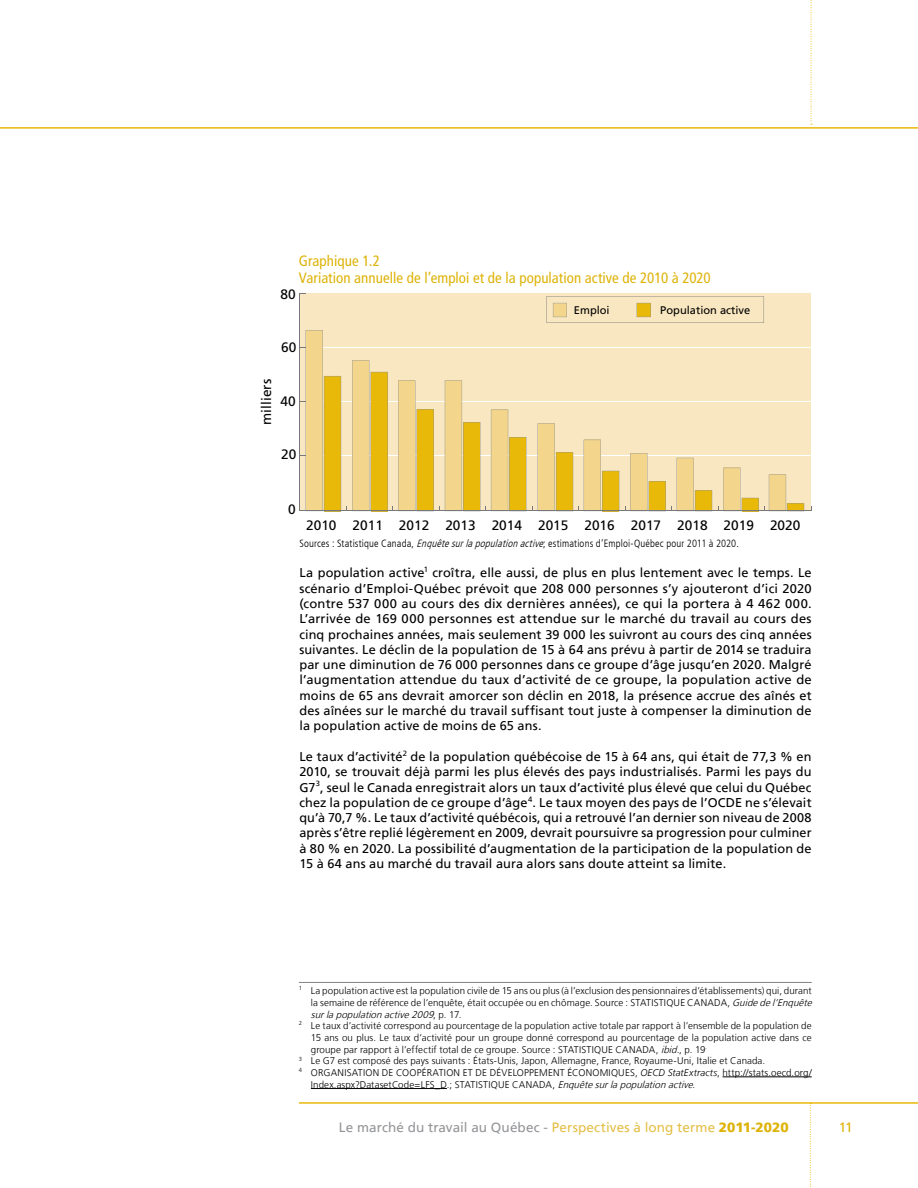
<style>
.page{position:relative;width:918px;height:1188px;background:#fff}
.page>*{position:absolute;margin:0;border:0;box-sizing:border-box;transform-origin:0 0}
.t1{font:condensed 15px/16.5px "Frutiger LT";letter-spacing:.005em;color:#deb308}
.t2{font:13.65px "Frutiger LT";color:#000}
.t3{font:13.5px "Frutiger LT";letter-spacing:.01em;color:#939598}
.t4{font:13.5px "Frutiger LT";color:#deb308}
.t5{font:12.75px/15.3px "Frutiger LT";letter-spacing:.005em;color:#000;text-align:justify}
.t6{font:11.1px "Frutiger LT";color:#000}
.t7{font:300 condensed 10.5px "Frutiger LT";letter-spacing:.015em;color:#000}
.t8{font:300 9.75px "Frutiger LT";letter-spacing:.01em;color:#000}
.t9{font:italic 300 9.75px "Frutiger LT";color:#000}
.s1{font-style:italic}
.s2{font-style:normal}
.s3{color:#e4bf47}
.s4{font-weight:900;color:#deb308}
</style>
<div class="page">
<hr style="left:0;top:127px;width:918px;height:2px;background:#e8b909">
<svg style="left:811px;top:0;width:1px;height:125px"></svg>
<svg style="left:810px;top:1105px;width:1px;height:83px"></svg>
<hr style="left:299px;top:1102px;width:619px;height:2px;background:#e8b909">
<hr style="left:723px;top:1077px;width:89px;height:1px;background:#000">
<hr style="left:311px;top:1088px;width:136px;height:1px;background:#000">
<hr style="left:299px;top:982px;width:513px;height:1px;background:#000">
<div style="left:300px;top:293px;width:511px;height:218px;background:#f8e7c0"></div>
<hr style="left:301px;top:347px;width:510px;height:1px;background:#fff">
<hr style="left:301px;top:401px;width:510px;height:1px;background:#fff">
<hr style="left:301px;top:455px;width:510px;height:1px;background:#fff">
<hr style="left:300px;top:511px;width:511px;height:1px;background:#77787b">
<hr style="left:300px;top:293px;width:1px;height:218px;background:#77787b">
<svg style="left:546px;top:296px;width:218px;height:27px"></svg>
<svg style="left:718px;top:468px;width:86px;height:43px"></svg>
<svg style="left:300px;top:330px;width:319px;height:181px"></svg>
<svg style="left:625px;top:453px;width:87px;height:58px"></svg>
<p class="t1" style="left:299px;top:253px;width:413px">Graphique 1.2<br>Variation annuelle de l’emploi et de la population active de 2010 à 2020</p>
<p class="t2" style="left:280px;top:286px;width:17px">80</p>
<p class="t2" style="left:281px;top:339px;width:17px">60</p>
<p class="t6" style="left:574px;top:304px;width:37px">Emploi</p>
<p class="t6" style="left:660px;top:304px;width:91px">Population active</p>
<p class="t2" style="left:258px;top:425px;width:47px;rotate:-90deg">milliers</p>
<p class="t2" style="left:280px;top:394px;width:17px">40</p>
<p class="t2" style="left:281px;top:447px;width:17px">20</p>
<p class="t2" style="left:288px;top:501px;width:9px">0</p>
<p class="t2" style="left:306px;top:517px;width:496px">2010 2011 2012 2013 2014 2015 2016 2017 2018 2019 2020</p>
<p class="t7" style="left:299px;top:537px;width:441px">Sources : Statistique Canada, <span class="s1">Enquêtesurlapopulationactive</span>; estimations d’Emploi-Québec pour 2011 à 2020.</p>
<p class="t5" style="left:299px;top:565px;width:514px">La population active<sup>1</sup> croîtra, elle aussi, de plus en plus lentement avec le temps. Le scénario d’Emploi-Québec prévoit que 208 000 personnes s’y ajouteront d’ici 2020 (contre 537 000 au cours des dix dernières années), ce qui la portera à 4 462 000.<br>L’arrivée de 169 000 personnes est attendue sur le marché du travail au cours des cinq prochaines années, mais seulement 39 000 les suivront au cours des cinq années suivantes. Le déclin de la population de 15 à 64 ans prévu à partir de 2014 se traduira par une diminution de 76 000 personnes dans ce groupe d’âge jusqu’en 2020. Malgré l’augmentation attendue du taux d’activité de ce groupe, la population active de moins de 65 ans devrait amorcer son déclin en 2018, la présence accrue des aînés et des aînées sur le marché du travail suffisant tout juste à compenser la diminution de la population active de moins de 65 ans.</p>
<p class="t5" style="left:299px;top:749px;width:514px">Le taux d’activité<sup>2</sup> de la population québécoise de 15 à 64 ans, qui était de 77,3 % en 2010, se trouvait déjà parmi les plus élevés des pays industrialisés. Parmi les pays du G7<sup>3</sup>, seul le Canada enregistrait alors un taux d’activité plus élevé que celui du Québec chez la population de ce groupe d’âge<sup>4</sup>. Le taux moyen des pays de l’OCDE ne s’élevait qu’à 70,7 %. Le taux d’activité québécois, qui a retrouvé l’an dernier son niveau de 2008 après s’être replié légèrement en 2009, devrait poursuivre sa progression pour culminer à 80 % en 2020. La possibilité d’augmentation de la participation de la population de 15 à 64 ans au marché du travail aura alors sans doute atteint sa limite.</p>
<p class="t8" style="left:299px;top:985px;width:514px"><sup>1</sup> La population active est la population civile de 15 ans ou plus (à l’exclusion des pensionnaires d’établissements) qui, durant</p>
<p class="t8" style="left:311px;top:997px;width:505px">la semaine de référence de l’enquête, était occupée ou en chômage. Source : STATISTIQUE CANADA, <span class="s1">Guidedel’Enquête</span></p>
<p class="t9" style="left:311px;top:1009px;width:152px">sur la population active 2009<span class="s2">, p . 1 7 .</span></p>
<p class="t8" style="left:299px;top:1020px;width:514px"><sup>2</sup> Le taux d’activité correspond au pourcentage de la population active totale par rapport à l’ensemble de la population de</p>
<p class="t8" style="left:311px;top:1032px;width:502px">15 ans ou plus. Le taux d’activité pour un groupe donné correspond au pourcentage de la population active dans ce</p>
<p class="t8" style="left:311px;top:1044px;width:398px">groupe par rapport à l’effectif total de ce groupe. Source : STATISTIQUE CANADA, <span class="s1">ibid.</span>, p. 19<sup>.</sup></p>
<p class="t8" style="left:299px;top:1056px;width:468px"><sup>3</sup> Le G7 est composé des pays suivants : États-Unis, Japon, Allemagne, France, Royaume-Uni, Italie et Canada.</p>
<p class="t8" style="left:299px;top:1067px;width:514px"><sup>4</sup> ORGANISATION DE COOPÉRATION ET DE DÉVELOPPEMENT ÉCONOMIQUES, <span class="s1">OECD StatExtracts</span>, http://stats.oecd.org/</p>
<p class="t8" style="left:311px;top:1079px;width:386px">Index.aspx?DatasetCode=LFS_D.; STATISTIQUE CANADA, <span class="s1">Enquêtesurlapopulationactive</span>.</p>
<p class="t3" style="left:339px;top:1120px;width:451px">Le marché du travail au Québec - <span class="s3">Perspectives à long terme</span> <span class="s4">2011-2020</span></p>
<p class="t4" style="left:839px;top:1120px;width:15px">11</p>
</div>
